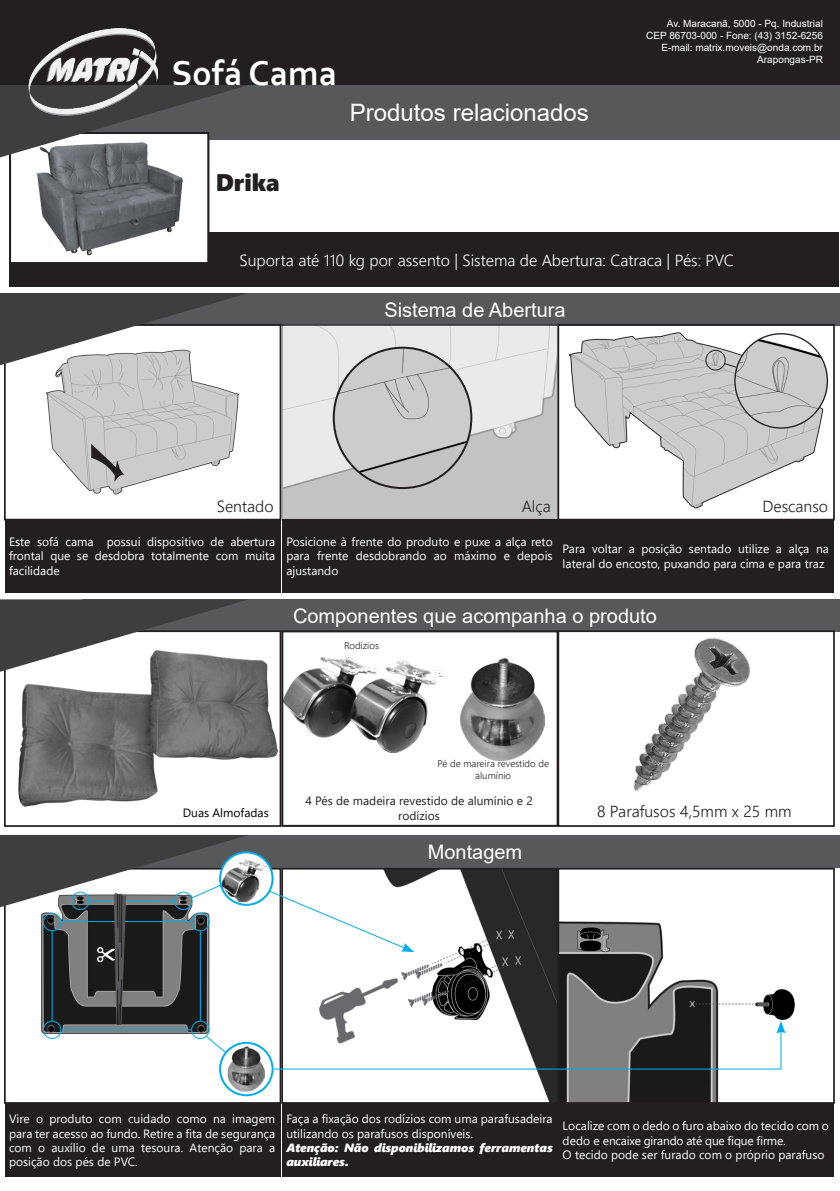
<style>
.page{position:relative;width:840px;height:1191px;background:#fff}
.page>*{position:absolute;margin:0;border:0;box-sizing:border-box;transform-origin:0 0}
.t1{font:700 36px "Corbel";color:#fff}
.t2{font:24px "Arial";color:#fff}
.t3{font:24px "Segoe UI Black";color:#231f20}
.t4{font:20px "Arial";color:#fff}
.t5{font:300 16px "Segoe UI";color:#fff}
.t6{font:300 16px "Segoe UI";color:#231f20}
.t7{font:12px/14.4px "Segoe UI";color:#fff}
.t8{font:italic 12px/14.4px "Segoe UI Black";color:#fff}
.t9{font:12px/14.4px "Segoe UI";color:#231f20;text-align:center}
.t10{font:12px "Segoe UI";color:#000}
.t11{font:10px/12px "Arial";color:#fff;text-align:right}
.t12{font:300 9.8px/11.6px "Segoe UI";color:#231f20;text-align:center}
</style>
<div class="page">
<div style="left:9px;top:232px;width:829px;height:55px;background:#231f20"></div>
<div style="left:0;top:0;width:839px;height:92px;background:#231f20"></div>
<div style="left:82px;top:85px;width:757px;height:55px;background:#57585a"></div>
<div style="left:82px;top:293px;width:757px;height:33px;background:#57585a"></div>
<div style="left:82px;top:599px;width:757px;height:33px;background:#57585a"></div>
<div style="left:82px;top:835px;width:757px;height:33px;background:#57585a"></div>
<img style="left:319px;top:871px;width:476px;height:229px">
<div style="left:557px;top:868px;width:277px;height:235px;border:2px solid #231f20"></div>
<div style="left:281px;top:868px;width:277px;height:235px;border:2px solid #231f20"></div>
<img style="left:41px;top:1025px;width:193px;height:62px">
<div style="left:4px;top:868px;width:277px;height:235px;border:2px solid #231f20"></div>
<img style="left:18px;top:659px;width:260px;height:148px">
<div style="left:4px;top:630px;width:277px;height:197px;border:2px solid #231f20"></div>
<img style="left:284px;top:656px;width:159px;height:96px">
<img style="left:460px;top:658px;width:84px;height:102px">
<img style="left:633px;top:638px;width:118px;height:153px">
<div style="left:557px;top:630px;width:277px;height:197px;border:2px solid #231f20"></div>
<img style="left:12px;top:165px;width:194px;height:96px">
<div style="left:9px;top:132px;width:200px;height:132px;border:2px solid #231f20"></div>
<div style="left:281px;top:630px;width:277px;height:197px;border:2px solid #231f20"></div>
<img style="left:45px;top:373px;width:195px;height:122px">
<div style="left:4px;top:324px;width:277px;height:196px;border:2px solid #231f20"></div>
<img style="left:284px;top:327px;width:545px;height:190px">
<div style="left:281px;top:324px;width:277px;height:196px;border:2px solid #231f20"></div>
<div style="left:557px;top:324px;width:277px;height:196px;border:2px solid #231f20"></div>
<div style="left:558px;top:519px;width:275px;height:73px;background:#231f20"></div>
<div style="left:282px;top:519px;width:275px;height:73px;background:#231f20"></div>
<div style="left:5px;top:519px;width:275px;height:73px;background:#231f20"></div>
<svg style="left:91px;top:444px;width:34px;height:38px"></svg>
<img style="left:333px;top:348px;width:138px;height:140px">
<img style="left:734px;top:334px;width:92px;height:94px">
<div style="left:705px;top:350px;width:20px;height:20px;border:1px solid #231f20;border-radius:50%"></div>
<svg style="left:722px;top:362px;width:15px;height:6px"></svg>
<div style="left:558px;top:1103px;width:275px;height:73px;background:#231f20"></div>
<div style="left:282px;top:1103px;width:275px;height:73px;background:#231f20"></div>
<div style="left:5px;top:1103px;width:275px;height:73px;background:#231f20"></div>
<svg style="left:220px;top:852px;width:52px;height:53px"></svg>
<img style="left:248px;top:859px;width:19px;height:43px">
<div style="left:219px;top:851px;width:54px;height:55px;border:2px solid #00aeef;border-radius:50%"></div>
<svg style="left:220px;top:1042px;width:52px;height:53px"></svg>
<img style="left:227px;top:1046px;width:38px;height:45px">
<div style="left:219px;top:1041px;width:54px;height:55px;border:2px solid #00aeef;border-radius:50%"></div>
<div style="left:191px;top:1020px;width:18px;height:18px;border:1px solid #00aeef;border-radius:50%"></div>
<div style="left:43px;top:1020px;width:18px;height:18px;border:1px solid #00aeef;border-radius:50%"></div>
<svg style="left:205px;top:1035px;width:21px;height:18px"></svg>
<svg style="left:269px;top:890px;width:145px;height:62px"></svg>
<svg style="left:272px;top:1020px;width:513px;height:50px"></svg>
<hr style="left:61px;top:1029px;width:130px;height:1px;background:#00aeef">
<svg style="left:0;top:85px;width:247px;height:80px"></svg>
<svg style="left:0;top:293px;width:248px;height:80px"></svg>
<svg style="left:0;top:599px;width:248px;height:80px"></svg>
<svg style="left:0;top:835px;width:248px;height:190px"></svg>
<img style="left:28px;top:28px;width:129px;height:88px">
<h1 class="t1" style="left:171px;top:50px;width:167px">Sofá Cama</h1>
<h2 class="t2" style="left:349px;top:96px;width:240px">Produtos relacionados</h2>
<h2 class="t3" style="left:215px;top:165px;width:65px">Drika</h2>
<p class="t11" style="left:645px;top:17px;width:178px">Av. Maracanã, 5000 - Pq. Industrial<br>CEP 86703-000 - Fone: (43) 3152-6256<br>E-mail: matrix.moveis@onda.com.br<br>Arapongas-PR</p>
<h3 class="t5" style="left:239px;top:246px;width:495px">Suporta até 110 kg por assento | Sistema de Abertura: Catraca | Pés: PVC</h3>
<h3 class="t4" style="left:384px;top:296px;width:183px">Sistema de Abertura</h3>
<h3 class="t6" style="left:217px;top:491px;width:58px">Sentado</h3>
<h3 class="t6" style="left:521px;top:491px;width:31px">Alça</h3>
<h3 class="t6" style="left:762px;top:491px;width:67px">Descanso</h3>
<p class="t7" style="left:562px;top:540px;width:268px">Para voltar a posição sentado utilize a alça na lateral do encosto, puxando para cima e para traz</p>
<p class="t7" style="left:9px;top:533px;width:268px;text-align:justify">Este sofá cama possui dispositivo de abertura frontal que se desdobra totalmente com muita facilidade</p>
<p class="t7" style="left:286px;top:533px;width:268px;text-align:justify">Posicione à frente do produto e puxe a alça reto para frente desdobrando ao máximo e depois ajustando</p>
<h3 class="t4" style="left:293px;top:602px;width:365px">Componentes que acompanha o produto</h3>
<p class="t12" style="left:344px;top:638px;width:36px">Rodízios</p>
<p class="t12" style="left:437px;top:757px;width:113px">Pé de mareira revestido de alumínio</p>
<p class="t10" style="left:183px;top:801px;width:87px">Duas Almofadas</p>
<p class="t9" style="left:305px;top:792px;width:229px">4 Pés de madeira revestido de alumínio e 2 rodízios</p>
<h3 class="t6" style="left:596px;top:796px;width:196px">8 Parafusos 4,5mm x 25 mm</h3>
<h3 class="t4" style="left:427px;top:838px;width:96px">Montagem</h3>
<p class="t7" style="left:9px;top:1110px;width:268px;text-align:justify">Vire o produto com cuidado como na imagem para ter acesso ao fundo. Retire a fita de segurança com o auxílio de uma tesoura. Atenção para a posição dos pés de PVC.</p>
<p class="t7" style="left:286px;top:1110px;width:268px">Faça a fixação dos rodízios com uma parafusadeira utilizando os parafusos disponíveis.</p>
<p class="t8" style="left:286px;top:1139px;width:268px">Atenção: Não disponibilizamos ferramentas auxiliares.</p>
<p class="t7" style="left:562px;top:1117px;width:268px">Localize com o dedo o furo abaixo do tecido com o dedo e encaixe girando até que fique firme.<br>O tecido pode ser furado com o próprio parafuso</p>
</div>
